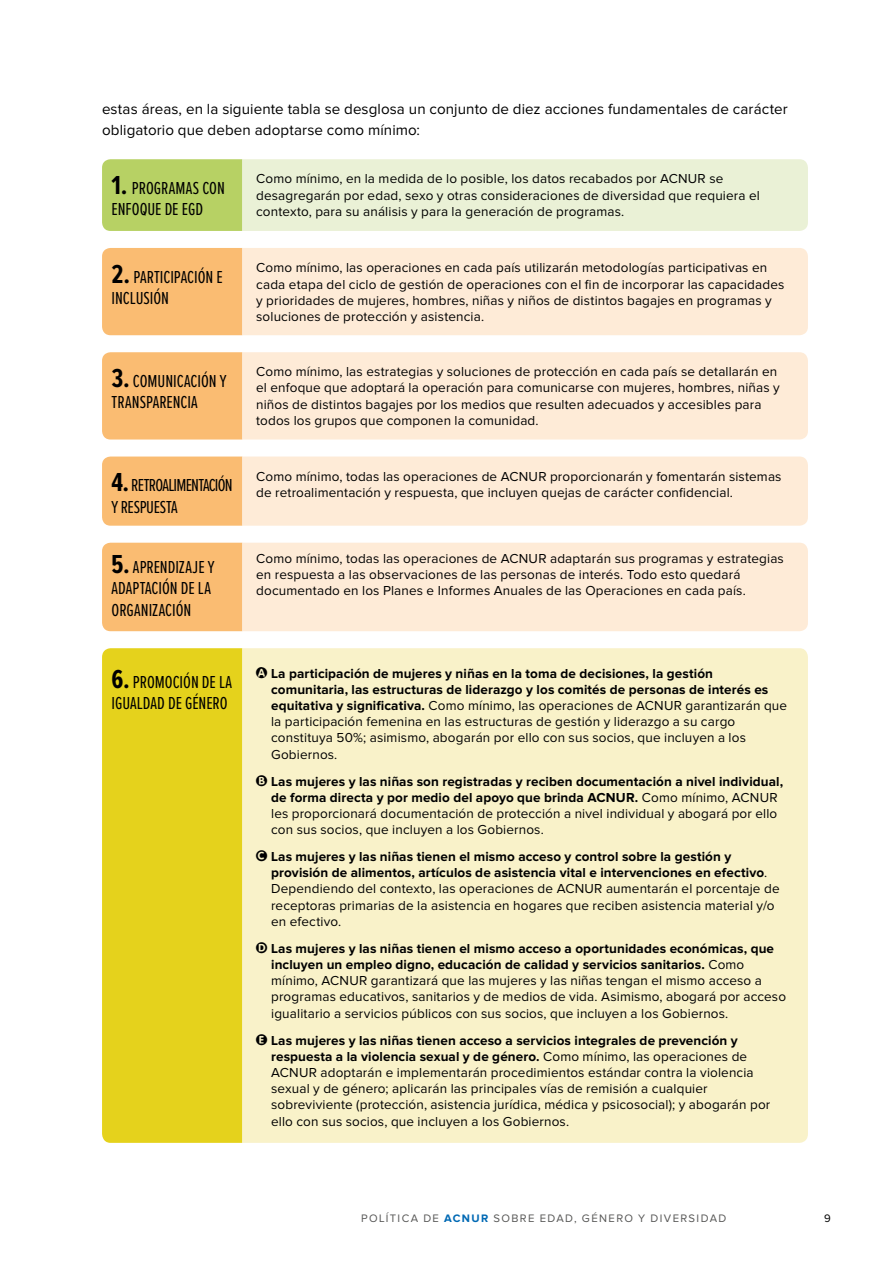
<style>
.page{position:relative;width:893px;height:1263px;background:#fff}
.page>*{position:absolute;margin:0;border:0;box-sizing:border-box;transform-origin:0 0}
.t1{font:18px/21.1px "Proxima Nova Ex Cn";letter-spacing:-.005em;color:#000}
.t2{font:18px/21.1px "Proxima Nova Ex Cn";letter-spacing:-.04em;color:#000}
.t3{font:15.15px/21.1px "Proxima Nova";letter-spacing:.005em;color:#000}
.t4{font:13.5px/16.2px "Proxima Nova";letter-spacing:.01em;color:#000}
.t5{font:11.25px "Proxima Nova";letter-spacing:.125em;color:#575756}
.t6{font:11.25px "Proxima Nova";color:#000}
.s1{font-weight:700;font-size:27px}
.s2{font-family:"Circled"}
.s3{font-weight:700}
.s4{font-weight:700;color:#0069b4}
</style>
<div class="page">
<svg style="left:102px;top:159px;width:706px;height:72px;background:#e0eabf"></svg>
<div style="left:102px;top:248px;width:140px;height:87px;background:#fabc72"></div>
<div style="left:242px;top:248px;width:566px;height:87px;background:#feebd7"></div>
<div style="left:102px;top:352px;width:140px;height:87px;background:#fabc72"></div>
<div style="left:242px;top:352px;width:566px;height:87px;background:#feebd7"></div>
<svg style="left:102px;top:456px;width:706px;height:70px;background:#fde2c3"></svg>
<div style="left:102px;top:543px;width:140px;height:88px;background:#fabc72"></div>
<div style="left:242px;top:543px;width:566px;height:88px;background:#feebd7"></div>
<div style="left:102px;top:648px;width:140px;height:495px;background:#e5d21c"></div>
<div style="left:242px;top:648px;width:566px;height:495px;background:#f9f2c9"></div>
<p class="t3" style="left:102px;top:99px;width:687px">estas áreas, en la siguiente tabla se desglosa un conjunto de diez acciones fundamentales de carácter obligatorio que deben adoptarse como mínimo:</p>
<h1 class="t1" style="left:112px;top:177px;width:115px"><span class="s1">1.</span> PROGRAMAS CON<br>ENFOQUE DE EGD</h1>
<p class="t4" style="left:256px;top:171px;width:505px">Como mínimo, en la medida de lo posible, los datos recabados por ACNUR se desagregarán por edad, sexo y otras consideraciones de diversidad que requiera el contexto, para su análisis y para la generación de programas.</p>
<h1 class="t1" style="left:112px;top:266px;width:113px"><span class="s1">2.</span> PARTICIPACIÓN E<br>INCLUSIÓN</h1>
<h1 class="t1" style="left:112px;top:370px;width:116px"><span class="s1">3.</span> COMUNICACIÓN Y<br>TRANSPARENCIA</h1>
<h1 class="t2" style="left:112px;top:474px;width:123px"><span class="s1">4.</span> RETROALIMENTACIÓN<br>Y RESPUESTA</h1>
<h1 class="t1" style="left:112px;top:556px;width:104px"><span class="s1">5.</span> APRENDIZAJE Y<br>ADAPTACIÓN DE LA<br>ORGANIZACIÓN</h1>
<h1 class="t1" style="left:112px;top:671px;width:122px"><span class="s1">6.</span> PROMOCIÓN DE LA<br>IGUALDAD DE GÉNERO</h1>
<p class="t4" style="left:256px;top:260px;width:530px">Como mínimo, las operaciones en cada país utilizarán metodologías participativas en cada etapa del ciclo de gestión de operaciones con el fin de incorporar las capacidades y prioridades de mujeres, hombres, niñas y niños de distintos bagajes en programas y soluciones de protección y asistencia.</p>
<p class="t4" style="left:256px;top:364px;width:525px">Como mínimo, las estrategias y soluciones de protección en cada país se detallarán en el enfoque que adoptará la operación para comunicarse con mujeres, hombres, niñas y niños de distintos bagajes por los medios que resulten adecuados y accesibles para todos los grupos que componen la comunidad.</p>
<p class="t4" style="left:256px;top:469px;width:527px">Como mínimo, todas las operaciones de ACNUR proporcionarán y fomentarán sistemas de retroalimentación y respuesta, que incluyen quejas de carácter confidencial.</p>
<p class="t4" style="left:256px;top:550px;width:529px">Como mínimo, todas las operaciones de ACNUR adaptarán sus programas y estrategias en respuesta a las observaciones de las personas de interés. Todo esto quedará documentado en los Planes e Informes Anuales de las Operaciones en cada país.</p>
<p class="t4" style="left:271px;top:665px;width:517px;text-indent:-15px"><span class="s2">A</span> <span class="s3">La participación de mujeres y niñas en la toma de decisiones, la gestión comunitaria, las estructuras de liderazgo y los comités de personas de interés es equitativa y significativa.</span> Como mínimo, las operaciones de ACNUR garantizarán que la participación femenina en las estructuras de gestión y liderazgo a su cargo constituya 50%; asimismo, abogarán por ello con sus socios, que incluyen a los Gobiernos.</p>
<p class="t4" style="left:271px;top:773px;width:514px;text-indent:-15px"><span class="s2">B</span> <span class="s3">Las mujeres y las niñas son registradas y reciben documentación a nivel individual, de forma directa y por medio del apoyo que brinda ACNUR.</span> Como mínimo, ACNUR les proporcionará documentación de protección a nivel individual y abogará por ello con sus socios, que incluyen a los Gobiernos.</p>
<p class="t4" style="left:271px;top:849px;width:510px;text-indent:-15px"><span class="s2">C</span> <span class="s3">Las mujeres y las niñas tienen el mismo acceso y control sobre la gestión y provisión de alimentos, artículos de asistencia vital e intervenciones en efectivo</span>.<br>Dependiendo del contexto, las operaciones de ACNUR aumentarán el porcentaje de receptoras primarias de la asistencia en hogares que reciben asistencia material y/o en efectivo.</p>
<p class="t4" style="left:271px;top:941px;width:516px;text-indent:-15px"><span class="s2">D</span> <span class="s3">Las mujeres y las niñas tienen el mismo acceso a oportunidades económicas, que incluyen un empleo digno, educación de calidad y servicios sanitarios.</span> Como mínimo, ACNUR garantizará que las mujeres y las niñas tengan el mismo acceso a programas educativos, sanitarios y de medios de vida. Asimismo, abogará por acceso igualitario a servicios públicos con sus socios, que incluyen a los Gobiernos.</p>
<p class="t4" style="left:271px;top:1032px;width:501px;text-indent:-15px"><span class="s2">E</span> <span class="s3">Las mujeres y las niñas tienen acceso a servicios integrales de prevención y respuesta a la violencia sexual y de género.</span> Como mínimo, las operaciones de ACNUR adoptarán e implementarán procedimientos estándar contra la violencia sexual y de género; aplicarán las principales vías de remisión a cualquier sobreviviente (protección, asistencia jurídica, médica y psicosocial); y abogarán por ello con sus socios, que incluyen a los Gobiernos.</p>
<p class="t5" style="left:361px;top:1213px;width:367px">POLÍTICA DE <span class="s4">ACNUR</span> SOBRE EDAD, GÉNERO Y DIVERSIDAD</p>
<p class="t6" style="left:824px;top:1213px;width:8px">9</p>
</div>
